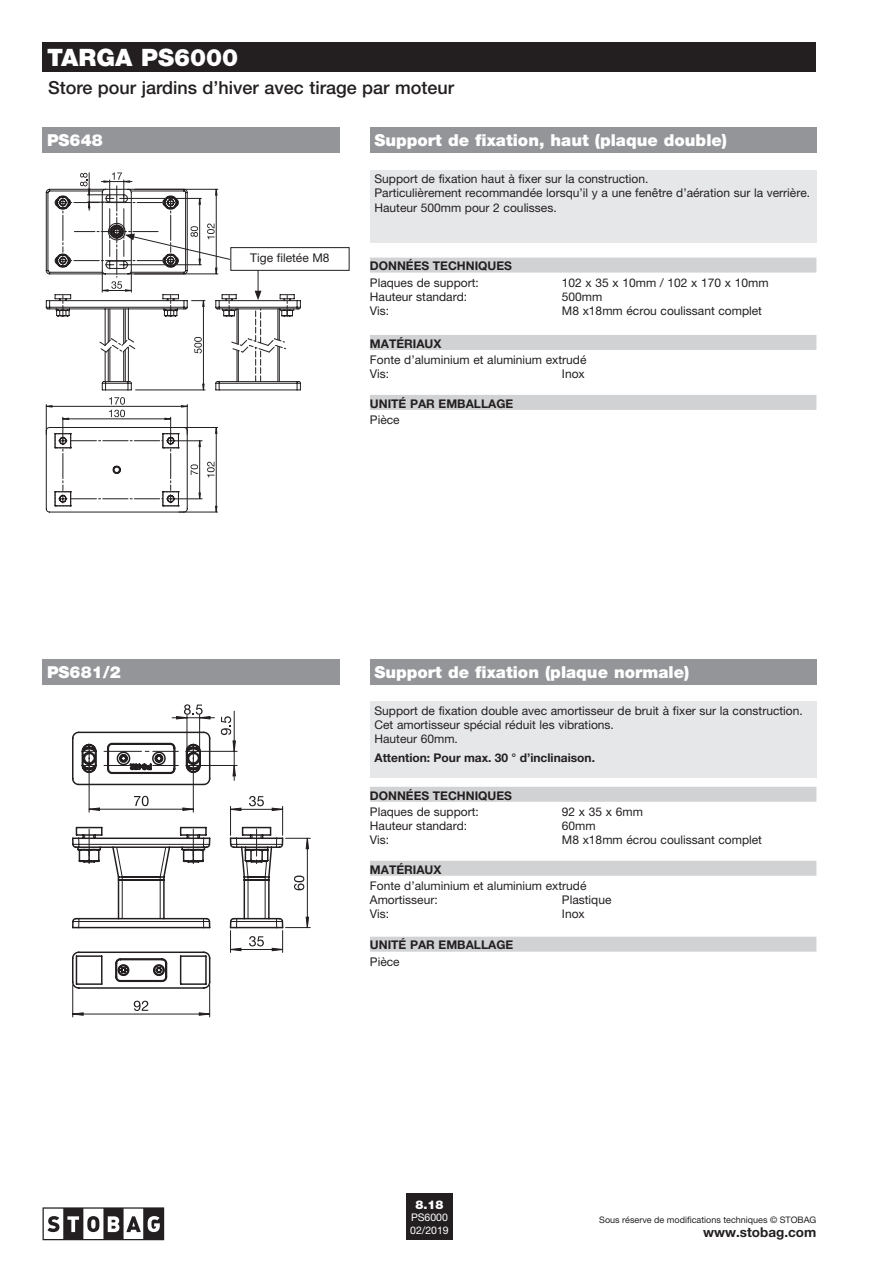
<style>
.page{position:relative;width:893px;height:1263px;background:#fff}
.page>*{position:absolute;margin:0;border:0;box-sizing:border-box;transform-origin:0 0}
.t1{font:900 24px "Helvetica Neue LT Pro";color:#fff}
.t2{font:500 18px "Helvetica Neue LT Pro";color:#231f20}
.t3{font:900 16.5px "Helvetica Neue LT Pro";color:#fff}
.t4{font:700 13.5px "Helvetica Neue LT Pro";color:#231f20}
.t5{font:12px/14.2px "Helvetica Neue LT Pro";color:#231f20}
.t6{font:700 12px "Helvetica Neue LT Pro";color:#231f20}
.t7{font:900 12px "Helvetica Neue LT Pro";color:#fff}
.t8{font:10.5px/12.6px "Helvetica Neue LT Pro";color:#fff}
.t9{font:9px "Helvetica Neue LT Pro";color:#231f20}
</style>
<div class="page">
<svg style="left:73px;top:716px;width:211px;height:300px"></svg>
<hr style="left:187px;top:715px;width:1px;height:33px;background:#231f20">
<hr style="left:199px;top:715px;width:1px;height:33px;background:#231f20">
<hr style="left:73px;top:1014px;width:137px;height:1px;background:#231f20">
<hr style="left:209px;top:985px;width:1px;height:32px;background:#231f20">
<hr style="left:72px;top:985px;width:1px;height:32px;background:#231f20">
<hr style="left:89px;top:809px;width:104px;height:1px;background:#231f20">
<hr style="left:193px;top:761px;width:1px;height:51px;background:#231f20">
<hr style="left:89px;top:761px;width:1px;height:51px;background:#231f20">
<hr style="left:234px;top:711px;width:1px;height:40px;background:#231f20">
<hr style="left:196px;top:765px;width:41px;height:1px;background:#231f20">
<hr style="left:196px;top:751px;width:41px;height:1px;background:#231f20">
<svg style="left:172px;top:704px;width:42px;height:15px"></svg>
<svg style="left:233px;top:741px;width:2px;height:39px"></svg>
<svg style="left:72px;top:826px;width:139px;height:103px"></svg>
<svg style="left:229px;top:796px;width:81px;height:156px"></svg>
<svg style="left:72px;top:951px;width:139px;height:39px"></svg>
<svg style="left:72px;top:731px;width:139px;height:55px"></svg>
<hr style="left:179px;top:512px;width:39px;height:1px;background:#231f20">
<svg style="left:46px;top:397px;width:171px;height:115px"></svg>
<svg style="left:46px;top:172px;width:255px;height:219px"></svg>
<div style="left:370px;top:702px;width:446px;height:76px;background:#e6e7e9"></div>
<div style="left:370px;top:937px;width:446px;height:15px;background:#d1d2d4"></div>
<div style="left:370px;top:787px;width:446px;height:15px;background:#d1d2d4"></div>
<div style="left:370px;top:861px;width:446px;height:15px;background:#d1d2d4"></div>
<div style="left:370px;top:659px;width:446px;height:26px;background:#939598"></div>
<div style="left:370px;top:128px;width:446px;height:25px;background:#939598"></div>
<div style="left:370px;top:395px;width:446px;height:15px;background:#d1d2d4"></div>
<div style="left:370px;top:335px;width:446px;height:15px;background:#d1d2d4"></div>
<div style="left:370px;top:258px;width:446px;height:15px;background:#d1d2d4"></div>
<div style="left:370px;top:170px;width:446px;height:72px;background:#e6e7e9"></div>
<div style="left:231px;top:248px;width:118px;height:22px;background:#fff"></div>
<div style="left:230px;top:247px;width:119px;height:24px;border:1px solid #231f20"></div>
<div style="left:406px;top:1193px;width:47px;height:47px;background:#231f20"></div>
<svg style="left:43px;top:1207px;width:121px;height:33px"></svg>
<div style="left:43px;top:43px;width:773px;height:29px;background:#231f20"></div>
<div style="left:43px;top:659px;width:297px;height:26px;background:#939598"></div>
<div style="left:43px;top:128px;width:297px;height:25px;background:#939598"></div>
<h1 class="t1" style="left:47px;top:43px;width:193px">TARGA PS6000</h1>
<h2 class="t2" style="left:48px;top:76px;width:408px">Store pour jardins d’hiver avec tirage par moteur</h2>
<h3 class="t3" style="left:47px;top:130px;width:57px">PS648</h3>
<h3 class="t3" style="left:47px;top:662px;width:75px">PS681/2</h3>
<p class="t5" style="left:250px;top:251px;width:81px">Tige filetée M8</p>
<h3 class="t3" style="left:374px;top:130px;width:354px">Support de fixation, haut (plaque double)</h3>
<p class="t5" style="left:374px;top:172px;width:437px">Support de fixation haut à fixer sur la construction.<br>Particulièrement recommandée lorsqu’il y a une fenêtre d’aération sur la verrière.<br>Hauteur 500mm pour 2 coulisses.</p>
<p class="t6" style="left:370px;top:259px;width:144px">DONNÉES TECHNIQUES</p>
<p class="t5" style="left:370px;top:275px;width:110px">Plaques de support:</p>
<p class="t5" style="left:562px;top:275px;width:208px">102 x 35 x 10mm / 102 x 170 x 10mm</p>
<p class="t5" style="left:370px;top:289px;width:99px">Hauteur standard:</p>
<p class="t5" style="left:562px;top:289px;width:42px">500mm</p>
<p class="t5" style="left:370px;top:304px;width:21px">Vis:</p>
<p class="t5" style="left:562px;top:304px;width:202px">M8 x18mm écrou coulissant complet</p>
<p class="t6" style="left:370px;top:336px;width:73px">MATÉRIAUX</p>
<p class="t5" style="left:370px;top:352px;width:218px">Fonte d’aluminium et aluminium extrudé<br>Vis:</p>
<p class="t5" style="left:562px;top:367px;width:24px">Inox</p>
<p class="t6" style="left:370px;top:396px;width:145px">UNITÉ PAR EMBALLAGE</p>
<p class="t5" style="left:370px;top:412px;width:31px">Pièce</p>
<h3 class="t3" style="left:374px;top:662px;width:316px">Support de fixation (plaque normale)</h3>
<p class="t5" style="left:374px;top:703px;width:430px">Support de fixation double avec amortisseur de bruit à fixer sur la construction.<br>Cet amortisseur spécial réduit les vibrations.<br>Hauteur 60mm.</p>
<p class="t6" style="left:374px;top:750px;width:222px">Attention: Pour max. 30 ° d’inclinaison.</p>
<p class="t6" style="left:370px;top:788px;width:144px">DONNÉES TECHNIQUES</p>
<p class="t5" style="left:370px;top:804px;width:110px">Plaques de support:</p>
<p class="t5" style="left:562px;top:804px;width:82px">92 x 35 x 6mm</p>
<p class="t5" style="left:370px;top:819px;width:99px">Hauteur standard:</p>
<p class="t5" style="left:562px;top:819px;width:35px">60mm</p>
<p class="t5" style="left:370px;top:833px;width:21px">Vis:</p>
<p class="t5" style="left:562px;top:833px;width:202px">M8 x18mm écrou coulissant complet</p>
<p class="t6" style="left:370px;top:862px;width:73px">MATÉRIAUX</p>
<p class="t5" style="left:370px;top:878px;width:218px">Fonte d’aluminium et aluminium extrudé<br>Amortisseur:</p>
<p class="t5" style="left:562px;top:892px;width:51px">Plastique</p>
<p class="t5" style="left:370px;top:907px;width:21px">Vis:</p>
<p class="t5" style="left:562px;top:907px;width:24px">Inox</p>
<p class="t6" style="left:370px;top:938px;width:145px">UNITÉ PAR EMBALLAGE</p>
<p class="t5" style="left:370px;top:954px;width:31px">Pièce</p>
<p class="t7" style="left:415px;top:1197px;width:30px">8.18</p>
<p class="t8" style="left:410px;top:1211px;width:40px">PS6000<br>02/2019</p>
<p class="t9" style="left:599px;top:1214px;width:219px">Sous réserve de modifications techniques © STOBAG</p>
<p class="t4" style="left:703px;top:1224px;width:115px">www.stobag.com</p>
</div>
